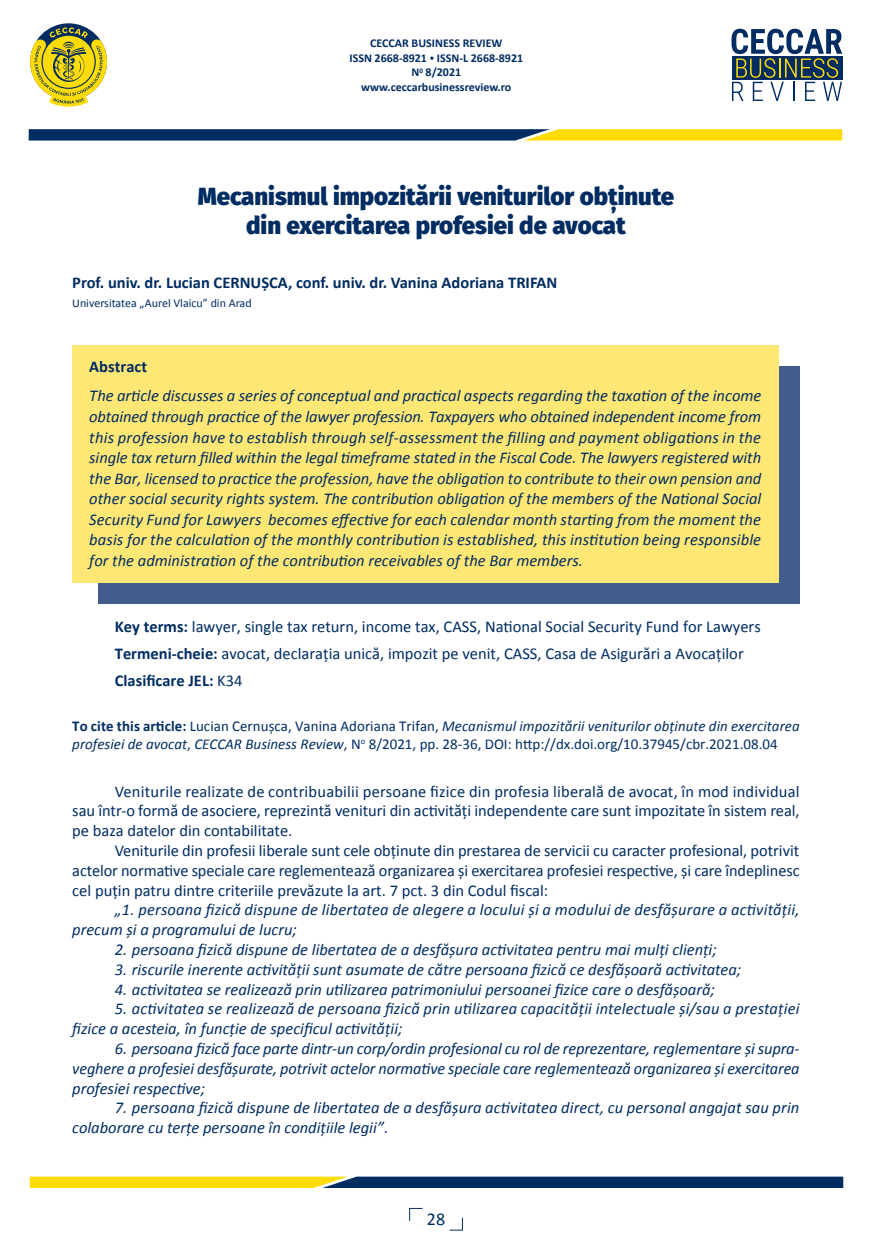
<style>
.page{position:relative;width:872px;height:1255px;background:#fff}
.page>*{position:absolute;margin:0;border:0;box-sizing:border-box;transform-origin:0 0}
.t1{font:900 24px/28.8px "Fira Sans";color:#002c62;text-align:center}
.t2{font:18px "Calibri";color:#002c62}
.t3{font:italic 16.5px/20.5px "Calibri";color:#002c62}
.t4{font:16.5px/19.8px "Calibri";color:#002c62;text-align:justify}
.t5{font:700 16.5px "Calibri";color:#002c62}
.t6{font:15px/18px "Calibri";color:#002c62}
.t7{font:700 12px/14.4px "Calibri";color:#002c62;text-align:center}
.t8{font:12px "Calibri";color:#002c62}
.s1{font-size:9px}
.s2{font-weight:700}
.s3{font-style:italic}
.s4{font-style:normal}
</style>
<div class="page">
<svg style="left:409px;top:1207px;width:13px;height:13px"></svg>
<svg style="left:30px;top:27px;width:77px;height:80px"></svg>
<svg style="left:731px;top:29px;width:111px;height:72px"></svg>
<svg style="left:29px;top:129px;width:813px;height:11px;background:#637144"></svg>
<svg style="left:30px;top:1176px;width:813px;height:11px;background:#6a774c"></svg>
<svg style="left:449px;top:1217px;width:14px;height:13px"></svg>
<div style="left:98px;top:366px;width:701px;height:237px;background:#425c8b"></div>
<div style="left:72px;top:345px;width:706px;height:237px;background:#ffe775"></div>
<p class="t7" style="left:349px;top:37px;width:175px">CECCAR BUSINESS REVIEW<br>ISSN 2668-8921 <span class="s1">•</span> ISSN-L 2668-8921<br>N<sup>0</sup> 8/2021 www.ceccarbusinessreview.ro</p>
<h1 class="t1" style="left:198px;top:180px;width:478px">Mecanismul impozitării veniturilor obținute din exercitarea profesiei de avocat</h1>
<p class="t5" style="left:72px;top:272px;width:486px">Prof. univ. dr. Lucian CERNUȘCA, conf. univ. dr. Vanina Adoriana TRIFAN</p>
<p class="t8" style="left:72px;top:298px;width:181px">Universitatea „Aurel Vlaicu” din Arad</p>
<p class="t5" style="left:89px;top:360px;width:59px">Abstract</p>
<p class="t3" style="left:89px;top:385px;width:673px;text-align:justify">The article discusses a series of conceptual and practical aspects regarding the taxation of the income obtained through practice of the lawyer profession. Taxpayers who obtained independent income from this profession have to establish through self-assessment the filling and payment obligations in the single tax return filled within the legal timeframe stated in the Fiscal Code. The lawyers registered with the Bar, licensed to practice the profession, have the obligation to contribute to their own pension and other social security rights system. The contribution obligation of the members of the National Social Security Fund for Lawyers becomes effective for each calendar month starting from the moment the basis for the calculation of the monthly contribution is established, this institution being responsible for the administration of the contribution receivables of the Bar members.</p>
<p class="t4" style="left:115px;top:612px;width:647px;line-height:27px;text-align:left"><span class="s2">Key terms:</span> lawyer, single tax return, income tax, CASS, National Social Security Fund for Lawyers<br><span class="s2">Termeni-cheie:</span> avocat, declarația unică, impozit pe venit, CASS, Casa de Asigurări a Avocaților<br><span class="s2">Clasificare JEL:</span> K34</p>
<p class="t6" style="left:72px;top:716px;width:729px"><span class="s2">To cite this article:</span> Lucian Cernușca, Vanina Adoriana Trifan, <span class="s3">Mecanismul impozitării veniturilor obținute din exercitarea profesiei de avocat</span>, <span class="s3">CECCAR Business Review</span>, N<sup>o</sup> 8/2021, pp. 28-36, DOI: http://dx.doi.org/10.37945/cbr.2021.08.04</p>
<p class="t4" style="left:72px;top:780px;width:729px;text-indent:43px">Veniturile realizate de contribuabilii persoane fizice din profesia liberală de avocat, în mod individual sau într-o formă de asociere, reprezintă venituri din activități independente care sunt impozitate în sistem real, pe baza datelor din contabilitate.</p>
<p class="t4" style="left:72px;top:839px;width:729px;text-indent:43px">Veniturile din profesii liberale sunt cele obținute din prestarea de servicii cu caracter profesional, potrivit actelor normative speciale care reglementează organizarea și exercitarea profesiei respective, și care în de plinesc cel puțin patru dintre criteriile prevăzute la art. 7 pct. 3 din Codul fiscal:</p>
<p class="t3" style="left:72px;top:899px;width:729px;line-height:19.8px;text-indent:43px">„1. persoana fizică dispune de libertatea de alegere a locului și a modului de desfășurare a activității, pre cum și a programului de lucru;</p>
<p class="t3" style="left:115px;top:938px;width:603px">2. persoana fizică dispune de libertatea de a desfășura activitatea pentru mai mulți clienți;</p>
<p class="t3" style="left:115px;top:958px;width:628px">3. riscurile inerente activității sunt asumate de către persoana fizică ce desfășoară activitatea;</p>
<p class="t3" style="left:115px;top:978px;width:601px">4. activitatea se realizează prin utilizarea patrimoniului persoanei fizice care o desfășoară;</p>
<p class="t3" style="left:72px;top:998px;width:729px;line-height:19.8px;text-indent:43px">5. activitatea se realizează de persoana fizică prin utilizarea capacității intelectuale și/sau a prestației fizice a acesteia, în funcție de specificul activității;</p>
<p class="t3" style="left:72px;top:1037px;width:729px;line-height:19.8px;text-align:justify;text-indent:43px">6. persoana fizică face parte dintr-un corp/ordin profesional cu rol de reprezentare, reglementare și su pra&shy;veghere a profesiei desfășurate, potrivit actelor normative speciale care reglementează organizarea și exercitarea profesiei respective;</p>
<p class="t3" style="left:72px;top:1097px;width:728px;line-height:19.8px;text-indent:43px">7. persoana fizică dispune de libertatea de a desfășura activitatea direct, cu personal angajat sau prin colaborare cu terțe persoane în condițiile legii”<span class="s4">.</span></p>
<p class="t2" style="left:427px;top:1212px;width:20px">28</p>
</div>
